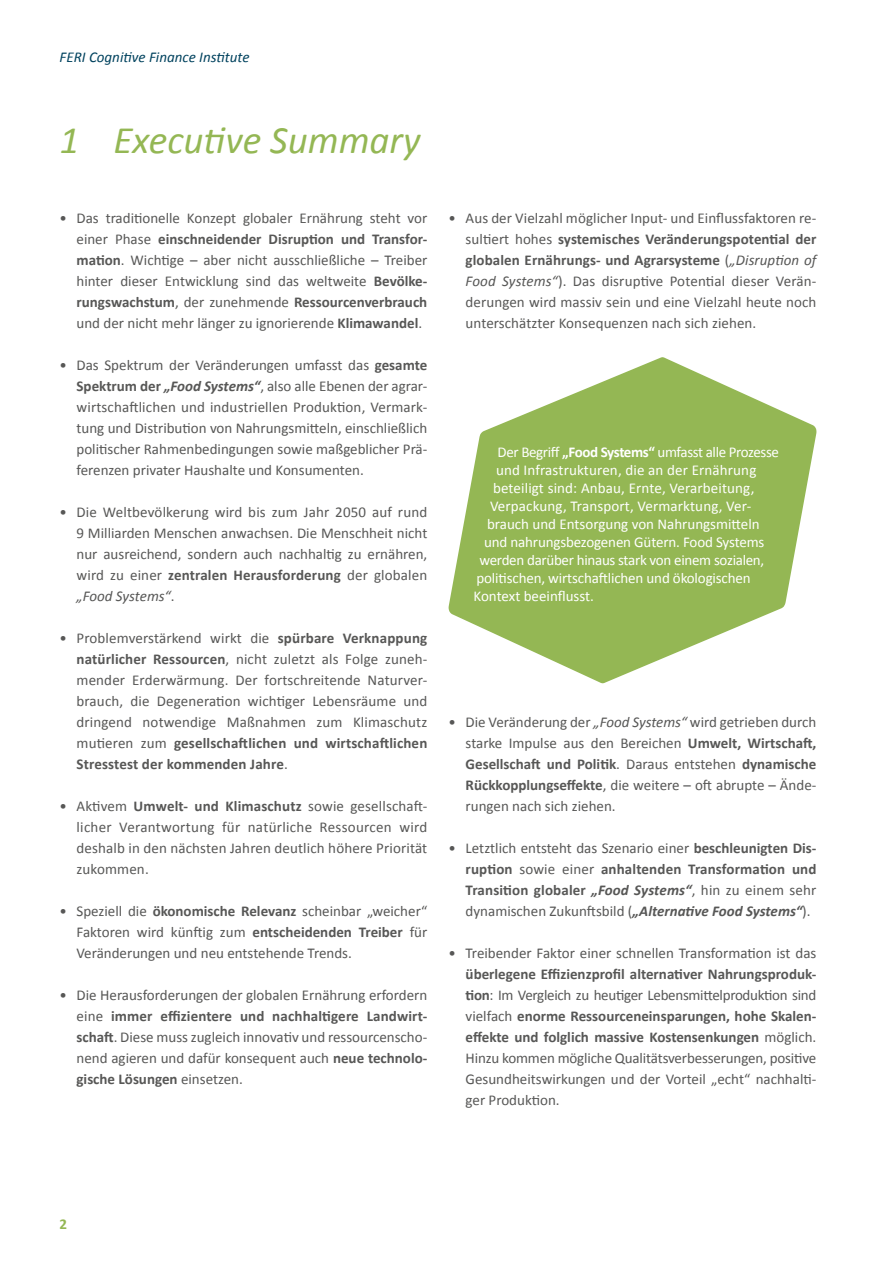
<style>
.page{position:relative;width:893px;height:1263px;background:#fff}
.page>*{position:absolute;margin:0;border:0;box-sizing:border-box;transform-origin:0 0}
.t1{font:italic 39px "Calibri";color:#94b754}
.t2{font:15px/21px "Calibri";color:#575756;text-align:justify}
.t3{font:15px "Calibri";letter-spacing:-.01em;color:#fff}
.t4{font:15px "Calibri";letter-spacing:.01em;color:#fff}
.t5{font:italic 15px "Calibri";color:#00425e}
.t6{font:700 15px "Calibri";color:#94b754}
.s1{font-weight:700}
.s2{font-weight:700;font-style:italic}
.s3{font-style:italic}
</style>
<div class="page">
<svg style="left:449px;top:357px;width:367px;height:326px;fill:#94b754"></svg>
<p class="t5" style="left:60px;top:47px;width:191px">FERI Cognitive Finance Institute</p>
<h1 class="t1" style="left:60px;top:113px;width:363px">1 Executive Summary</h1>
<p class="t2" style="left:77px;top:207px;width:352px;text-indent:-17px">• Das traditionelle Konzept globaler Ernährung steht vor einer Phase <span class="s1">einschneidender Disruption und Transfor&shy;mation</span>. Wichtige – aber nicht ausschließliche – Treiber hinter dieser Entwicklung sind das weltweite <span class="s1">Bevölke&shy;rungswachstum</span>, der zunehmende <span class="s1">Ressourcenverbrauch </span>und der nicht mehr länger zu ignorierende <span class="s1">Klimawandel</span>.</p>
<p class="t2" style="left:77px;top:354px;width:352px;text-indent:-17px">• Das Spektrum der Veränderungen umfasst das <span class="s1">gesamte Spektrum der</span> <span class="s2">„Food Systems“</span>, also alle Ebenen der agrar&shy;wirtschaftlichen und industriellen Produktion, Vermark&shy;tung und Distribution von Nahrungsmitteln, einschließlich politischer Rahmenbedingungen sowie maßgeblicher Prä&shy;ferenzen privater Haushalte und Konsumenten.</p>
<p class="t2" style="left:77px;top:501px;width:352px;text-indent:-17px">• Die Weltbevölkerung wird bis zum Jahr 2050 auf rund 9 Milliarden Menschen anwachsen. Die Menschheit nicht nur ausreichend, sondern auch nachhaltig zu ernähren, wird zu einer <span class="s1">zentralen Herausforderung</span> der globalen <span class="s3">„Food Systems“</span>.</p>
<p class="t2" style="left:77px;top:627px;width:352px;text-indent:-17px">• Problemverstärkend wirkt die <span class="s1">spürbare Verknappung natürlicher Ressourcen</span>, nicht zuletzt als Folge zuneh&shy;mender Erderwärmung. Der fortschreitende Naturver&shy;brauch, die Degeneration wichtiger Lebensräume und dringend notwendige Maßnahmen zum Klimaschutz mutieren zum <span class="s1">gesellschaftlichen und wirtschaftlichen Stresstest der kommenden Jahre</span>.</p>
<p class="t2" style="left:77px;top:795px;width:352px;text-indent:-17px">• Aktivem <span class="s1">Umwelt- und Klimaschutz</span> sowie gesellschaft&shy;licher Verantwortung für natürliche Ressourcen wird deshalb in den nächsten Jahren deutlich höhere Priorität zukommen.</p>
<p class="t2" style="left:77px;top:900px;width:352px;text-indent:-17px">• Speziell die <span class="s1">ökonomische Relevanz</span> scheinbar „weicher“ Faktoren wird künftig zum <span class="s1">entscheidenden Treiber</span> für Veränderungen und neu entstehende Trends.</p>
<p class="t2" style="left:77px;top:984px;width:352px;text-indent:-17px">• Die Herausforderungen der globalen Ernährung erfordern eine <span class="s1">immer effizientere und nachhaltigere Landwirt&shy;schaft</span>. Diese muss zugleich innovativ und ressourcenscho&shy;nend agieren und dafür konsequent auch <span class="s1">neue technolo&shy;gische Lösungen</span> einsetzen.</p>
<p class="t2" style="left:466px;top:207px;width:352px;text-indent:-17px">• Aus der Vielzahl möglicher Input- und Einflussfaktoren re&shy;sultiert hohes <span class="s1">systemisches Veränderungspotential der globalen Ernährungs- und Agrarsysteme</span> (<span class="s3">„Disruption of Food Systems“</span>). Das disruptive Potential dieser Verän&shy;derungen wird massiv sein und eine Vielzahl heute noch unterschätzter Konsequenzen nach sich ziehen.</p>
<p class="t3" style="left:497px;top:442px;width:283px">Der Begriff <span class="s1">„Food Systems“</span> umfasst alle Prozesse</p>
<p class="t4" style="left:496px;top:460px;width:262px">und Infrastrukturen, die an der Ernährung</p>
<p class="t4" style="left:493px;top:478px;width:263px">beteiligt sind: Anbau, Ernte, Verarbeitung,</p>
<p class="t4" style="left:490px;top:496px;width:263px">Verpackung, Transport, Vermarktung, Ver-</p>
<p class="t3" style="left:487px;top:514px;width:274px">brauch und Entsorgung von Nahrungsmitteln</p>
<p class="t3" style="left:484px;top:532px;width:282px">und nahrungsbezogenen Gütern. Food Systems</p>
<p class="t3" style="left:479px;top:550px;width:286px">werden darüber hinaus stark von einem sozialen,</p>
<p class="t3" style="left:476px;top:568px;width:276px">politischen, wirtschaftlichen und ökologischen</p>
<p class="t3" style="left:473px;top:586px;width:122px">Kontext beeinflusst.</p>
<p class="t2" style="left:466px;top:711px;width:352px;text-indent:-17px">• Die Veränderung der <span class="s3">„Food Systems“</span> wird getrieben durch starke Impulse aus den Bereichen <span class="s1">Umwelt, Wirtschaft, Gesellschaft und Politik</span>. Daraus entstehen <span class="s1">dynamische Rückkopplungseffekte</span>, die weitere – oft abrupte – Ände&shy;rungen nach sich ziehen.</p>
<p class="t2" style="left:466px;top:837px;width:352px;text-indent:-17px">• Letztlich entsteht das Szenario einer <span class="s1">beschleunigten Dis&shy;ruption</span> sowie einer <span class="s1">anhaltenden Transformation und Transition globaler</span> <span class="s2">„Food Systems“</span>, hin zu einem sehr dynamischen Zukunftsbild (<span class="s2">„Alternative Food Systems“</span>).</p>
<p class="t2" style="left:449px;top:942px;width:369px">• Treibender Faktor einer schnellen Transformation ist das</p>
<p class="t2" style="left:466px;top:963px;width:352px"><span class="s1">überlegene Effizienzprofil alternativer Nahrungsproduk&shy;tion</span>: Im Vergleich zu heutiger Lebensmittelproduktion sind vielfach <span class="s1">enorme Ressourceneinsparungen, hohe Skalen&shy;effekte und folglich massive Kostensenkungen</span> möglich.<br>Hinzu kommen mögliche Qualitätsverbesserungen, positive Gesundheitswirkungen und der Vorteil „echt“ nachhalti&shy;ger Produktion.</p>
<p class="t6" style="left:60px;top:1213px;width:9px">2</p>
</div>
